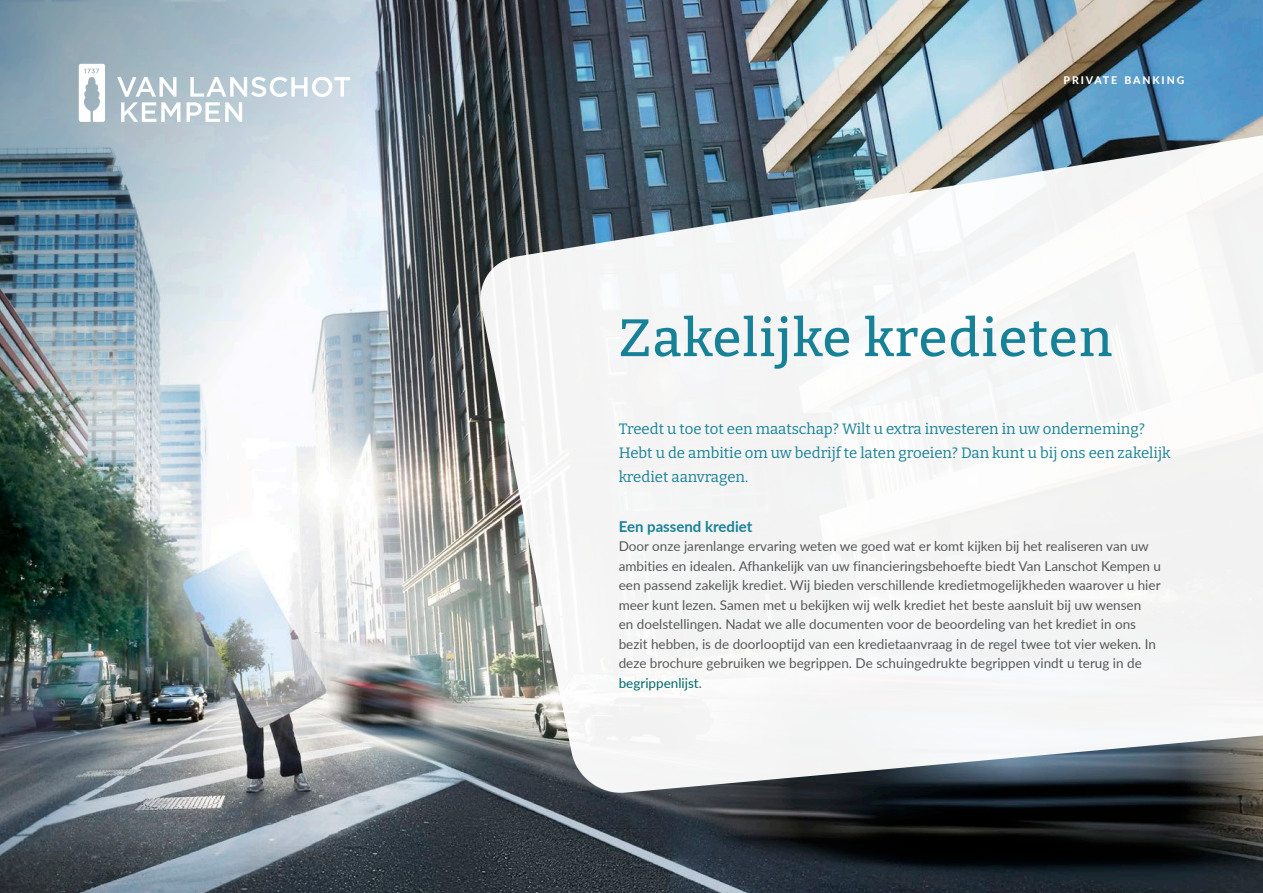
<style>
.page{position:relative;width:1263px;height:893px;background:#fff}
.page>*{position:absolute;margin:0;border:0;box-sizing:border-box;transform-origin:0 0}
.t1{font:500 52.5px "Bitter";letter-spacing:.025em;color:#178297}
.t2{font:15px/24px "Bitter";color:#178297}
.t3{font:700 15px "Lato";color:#178297}
.t4{font:13.5px/19.5px "Lato";color:#57585a}
.t5{font:800 10.5px "Lato";letter-spacing:.18em;color:#fff}
.s1{color:#006a6b}
</style>
<div class="page">
<img style="left:0;top:0;width:1263px;height:893px">
<svg style="left:117px;top:77px;width:63px;height:45px"></svg>
<svg style="left:187px;top:77px;width:163px;height:45px"></svg>
<svg style="left:79px;top:64px;width:26px;height:58px"></svg>
<svg style="left:476px;top:111px;width:787px;height:684px;fill:#f4f4f4"></svg>
<p class="t5" style="left:1063px;top:73px;width:122px">PRIVATE BANKING</p>
<h1 class="t1" style="left:619px;top:304px;width:495px">Zakelijke kredieten</h1>
<p class="t2" style="left:619px;top:416px;width:553px">Treedt u toe tot een maatschap? Wilt u extra investeren in uw onderneming?<br>Hebt u de ambitie om uw bedrijf te laten groeien? Dan kunt u bij ons een zakelijk krediet aanvragen.</p>
<p class="t3" style="left:619px;top:515px;width:135px">Een passend krediet</p>
<p class="t4" style="left:619px;top:536px;width:544px">Door onze jarenlange ervaring weten we goed wat er komt kijken bij het realiseren van uw ambities en idealen. Afhankelijk van uw financieringsbehoefte biedt Van Lanschot Kempen u een passend zakelijk krediet. Wij bieden verschillende kredietmogelijkheden waarover u hier meer kunt lezen. Samen met u bekijken wij welk krediet het beste aansluit bij uw wensen<br>en doelstellingen. Nadat we alle documenten voor de beoordeling van het krediet in ons bezit hebben, is de doorlooptijd van een kredietaanvraag in de regel twee tot vier weken. In deze brochure gebruiken we begrippen. De schuingedrukte begrippen vindt u terug in de <span class="s1">begrippenlijst</span>.</p>
</div>
